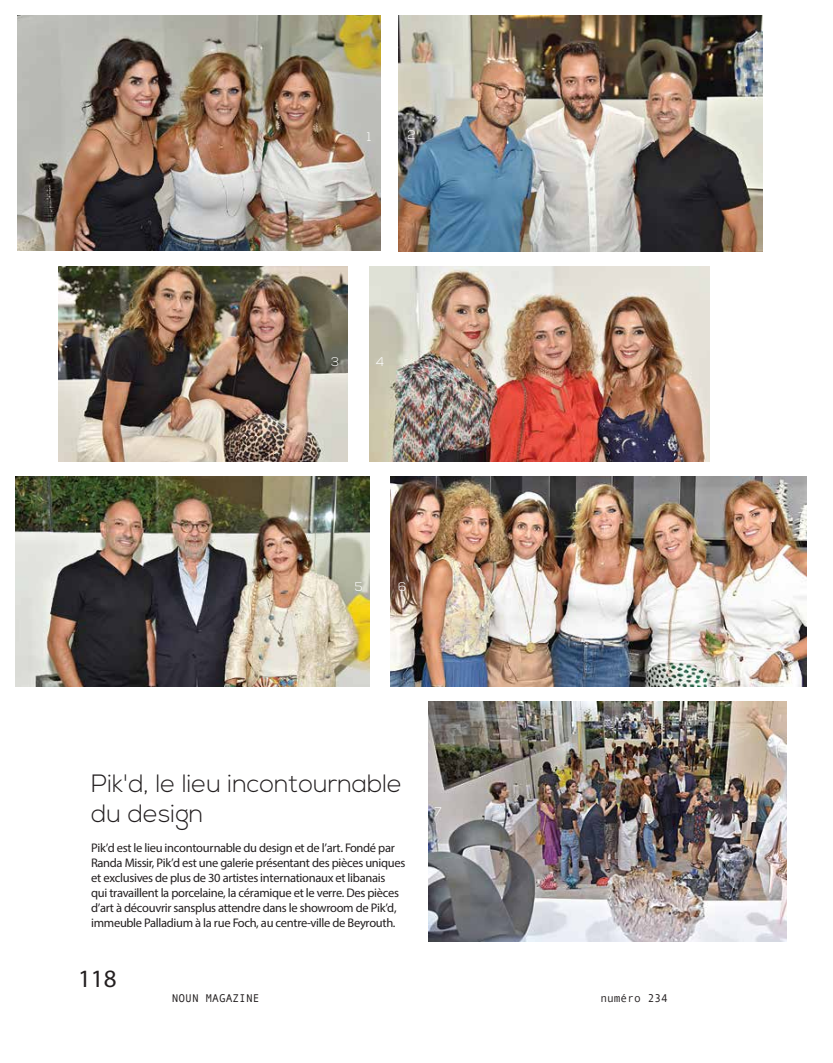
<style>
.page{position:relative;width:833px;height:1063px;background:#fff}
.page>*{position:absolute;margin:0;border:0;box-sizing:border-box;transform-origin:0 0}
.t1{font:300 25px/30px "Nexa";color:#231f20}
.t2{font:italic 700 25px "Janson S Si";color:#231f20}
.t3{font:12.5px/15px "Bell";letter-spacing:-.025em;color:#231f20}
.t4{font:300 12.5px "Nexa";color:#fff}
.t5{font:11.25px "Andale Mono";color:#231f20}
</style>
<div class="page">
<img style="left:398px;top:16px;width:363px;height:235px">
<img style="left:17px;top:16px;width:363px;height:235px">
<img style="left:428px;top:701px;width:358px;height:240px">
<img style="left:390px;top:476px;width:416px;height:210px">
<img style="left:16px;top:476px;width:353px;height:210px">
<img style="left:59px;top:266px;width:288px;height:195px">
<img style="left:369px;top:266px;width:340px;height:195px">
<p class="t4" style="left:367px;top:129px;width:6px">1</p>
<p class="t4" style="left:407px;top:127px;width:10px">2</p>
<p class="t4" style="left:331px;top:354px;width:9px">3</p>
<p class="t4" style="left:376px;top:354px;width:9px">4</p>
<p class="t4" style="left:354px;top:579px;width:9px">5</p>
<p class="t4" style="left:398px;top:579px;width:10px">6</p>
<h1 class="t1" style="left:91px;top:769px;width:312px">Pik'd, le lieu incontournable du design</h1>
<p class="t3" style="left:91px;top:839px;width:315px">Pik’d est le lieu incontournable du design et de l’art. Fondé par Randa Missir, Pik’d est une galerie présentant des pièces uniques et exclusives de plus de 30 artistes internationaux et libanais<br>qui travaillent la porcelaine, la céramique et le verre. Des pièces d’art à découvrir sansplus attendre dans le showroom de Pik’d, immeuble Palladium à la rue Foch, au centre-ville de Beyrouth.</p>
<h1 class="t2" style="left:78px;top:962px;width:40px">118</h1>
<p class="t4" style="left:434px;top:804px;width:9px">7</p>
<p class="t5" style="left:172px;top:990px;width:89px">NOUN MAGAZINE</p>
<p class="t5" style="left:600px;top:990px;width:69px">numéro 234</p>
</div>
